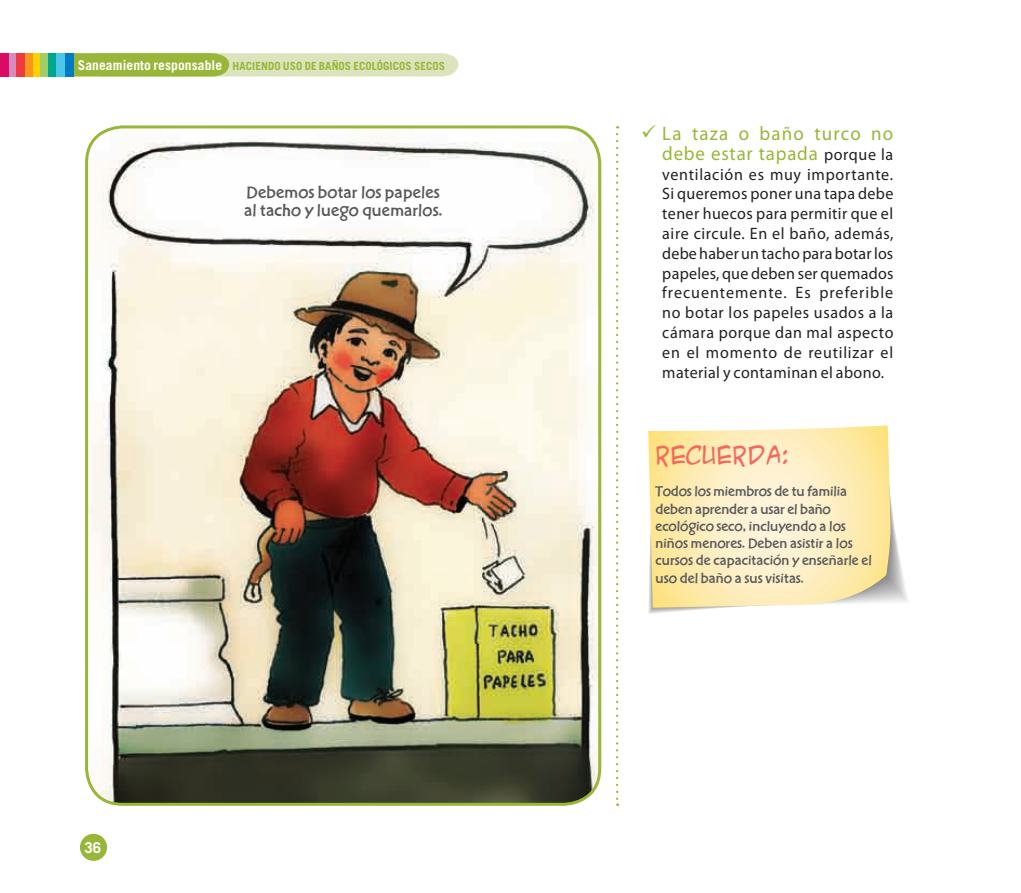
<style>
.page{position:relative;width:1021px;height:893px;background:#fff}
.page>*{position:absolute;margin:0;border:0;box-sizing:border-box;transform-origin:0 0}
.t1{font:24px "ACME Secret Agent";letter-spacing:.01em;color:#f26a5d}
.t2{font:19.5px/19.8px "Myriad Pro";letter-spacing:.05em;color:#98b638}
.t3{font:18px/18px "Cal Sans Medium KA";letter-spacing:.015em;color:#57585a}
.t4{font:16.5px/19.8px "Myriad Pro";letter-spacing:.03em;color:#231f20;text-align:justify}
.t5{font:15px/17.2px "Cal Sans Medium KA";color:#57585a}
.t6{font:700 15px "Trade Gothic";color:#fff}
.t7{font:700 11.25px "Trade Gothic";letter-spacing:.01em;color:#98b638}
.s1{font-size:13.5px;color:#fff}
.s2{font-size:16.5px;color:#231f20}
</style>
<div class="page">
<div style="left:80px;top:834px;width:27px;height:27px;background:#98b638;border-radius:50%"></div>
<svg style="left:73px;top:53px;width:385px;height:24px;background:#c1d28b"></svg>
<div style="left:32px;top:53px;width:9px;height:24px;background:#fed105"></div>
<div style="left:24px;top:53px;width:9px;height:24px;background:#f7951d"></div>
<div style="left:8px;top:53px;width:8px;height:24px;background:#d38cbd"></div>
<div style="left:0;top:53px;width:8px;height:24px;background:#db0a62"></div>
<div style="left:16px;top:53px;width:8px;height:24px;background:#ee3a41"></div>
<div style="left:41px;top:53px;width:8px;height:24px;background:#9fce66"></div>
<div style="left:49px;top:53px;width:8px;height:24px;background:#00a78f"></div>
<div style="left:57px;top:53px;width:8px;height:24px;background:#4dc7e9"></div>
<div style="left:65px;top:53px;width:8px;height:24px;background:#007cc2"></div>
<img style="left:87px;top:127px;width:512px;height:677px">
<div style="left:85px;top:125px;width:516px;height:681px;border:3px solid #98b638;border-radius:36px"></div>
<svg style="left:648px;top:425px;width:243px;height:183px;background:#fbebba"></svg>
<svg style="left:616px;top:134px;width:2px;height:672px"></svg>
<p class="t7" style="left:78px;top:59px;width:367px"><span class="s1">SANEAMIENTO RESPONSABLE</span> HACIENDO USO DE BAÑOS ECOLÓGICOS SECOS</p>
<p class="t3" style="left:244px;top:184px;width:200px">Debemos botar los papeles al tacho y luego quemarlos.</p>
<p class="t6" style="left:84px;top:838px;width:18px">36</p>
<p class="t2" style="left:662px;top:123px;width:232px">La taza o baño turco no debe estar tapada <span class="s2">porque la</span></p>
<p class="t4" style="left:662px;top:164px;width:233px">ventilación es muy importante.<br>Si queremos poner una tapa debe tener huecos para permitir que el aire circule. En el baño, además, debe haber un tacho para botar los papeles, que deben ser quemados frecuentemente. Es preferible no botar los papeles usados a la cámara porque dan mal aspecto en el momento de reutilizar el material y contaminan el abono.</p>
<h1 class="t1" style="left:655px;top:437px;width:135px">Recuerda:</h1>
<p class="t5" style="left:655px;top:483px;width:218px">Todos los miembros de tu familia deben aprender a usar el baño ecológico seco, incluyendo a los niños menores. Deben asistir a los cursos de capacitación y enseñarle el uso del baño a sus visitas.</p>
</div>
